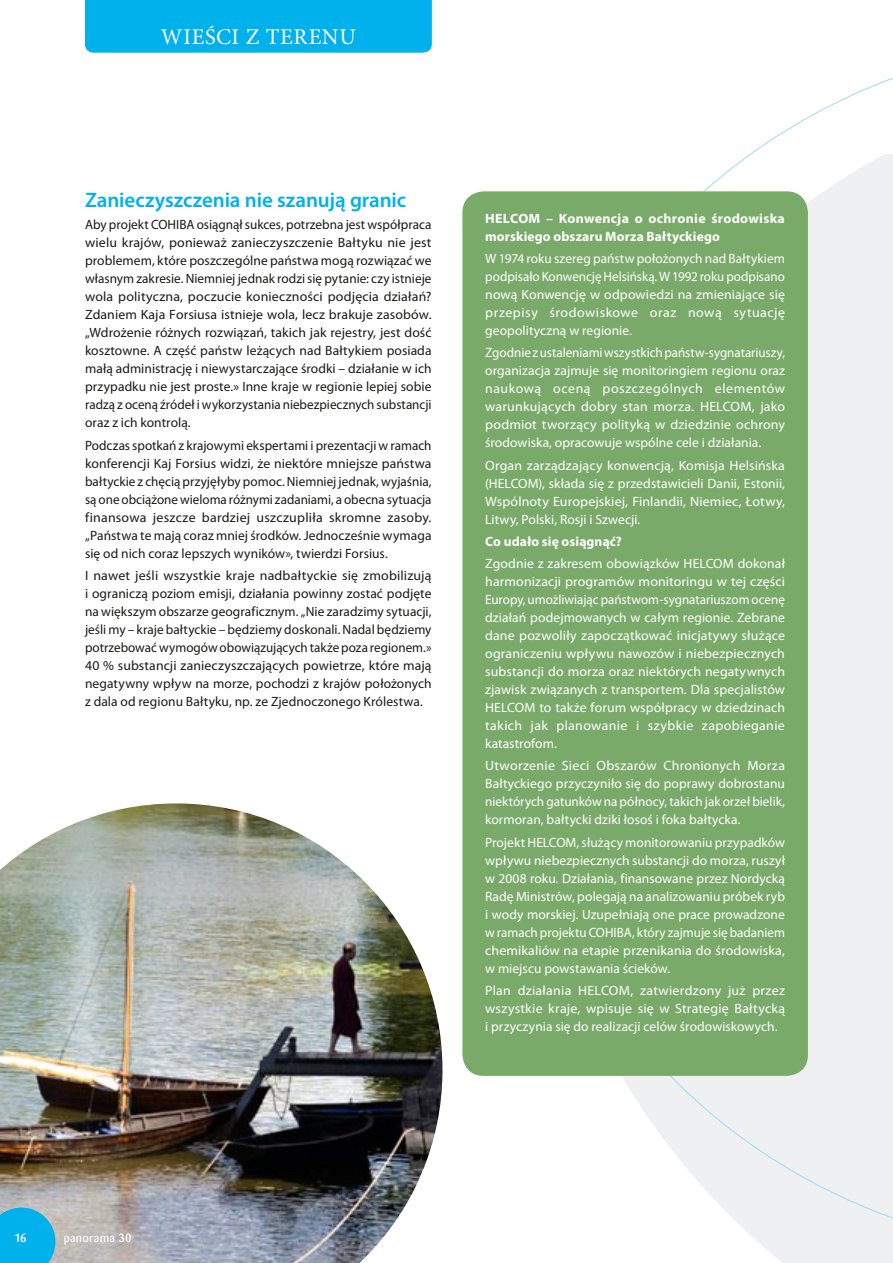
<style>
.page{position:relative;width:893px;height:1263px;background:#fff}
.page>*{position:absolute;margin:0;border:0;box-sizing:border-box;transform-origin:0 0}
.t1{font:22.5px "Minion Pro";letter-spacing:.03em;color:#fff}
.t2{font:600 21px "Myriad Pro";letter-spacing:-.01em;color:#00b1eb}
.t3{font:13.5px/18px "Myriad Pro";letter-spacing:.005em;color:#fff;text-align:justify}
.t4{font:13.5px/18px "Myriad Pro";letter-spacing:.005em;color:#1a1a18;text-align:justify}
.t5{font:700 13.5px/18px "Myriad Pro";letter-spacing:.015em;color:#fff}
.t6{font:500 12px "Barmeno";letter-spacing:.02em;color:#fff}
</style>
<div class="page">
<svg style="left:622px;top:78px;width:271px;height:1176px"></svg>
<img style="left:0;top:803px;width:443px;height:460px">
<svg style="left:0;top:1208px;width:55px;height:55px"></svg>
<div style="left:85px;top:0;width:347px;height:52px;background:#00b1eb"></div>
<div style="left:462px;top:191px;width:346px;height:885px;background:#7aaa6a;border-radius:21px"></div>
<h1 class="t1" style="left:161px;top:22px;width:197px">WIEŚCI Z TERENU</h1>
<h1 class="t1" style="left:146px;top:22px;width:74px">!!! CHAPTER</h1>
<h1 class="t1" style="left:283px;top:22px;width:89px">TITLE !!!</h1>
<h2 class="t2" style="left:85px;top:187px;width:323px">Zanieczyszczenia nie szanują granic</h2>
<p class="t4" style="left:85px;top:216px;width:348px">Aby projekt COHIBA osiągnął sukces, potrzebna jest współpraca wielu krajów, ponieważ zanieczyszczenie Bałtyku nie jest problemem, które poszczególne państwa mogą rozwiązać we własnym zakresie. Niemniej jednak rodzi się pytanie: czy istnieje wola polityczna, poczucie konieczności podjęcia działań?<br>Zdaniem Kaja Forsiusa istnieje wola, lecz brakuje zasobów. „Wdrożenie różnych rozwiązań, takich jak rejestry, jest dość kosztowne. A część państw leżących nad Bałtykiem posiada małą administrację i niewystarczające środki – działanie w ich przypadku nie jest proste.» Inne kraje w regionie lepiej sobie radzą z oceną źródeł i wykorzystania niebezpiecznych substancji oraz z ich kontrolą.</p>
<p class="t4" style="left:85px;top:436px;width:348px">Podczas spotkań z krajowymi ekspertami i prezentacji w ramach konferencji Kaj Forsius widzi, że niektóre mniejsze państwa bałtyckie z chęcią przyjęłyby pomoc. Niemniej jednak, wyjaśnia, są one obciążone wieloma różnymi zadaniami, a obecna sytuacja finansowa jeszcze bardziej uszczupliła skromne zasoby. „Państwa te mają coraz mniej środków. Jednocześnie wymaga się od nich coraz lepszych wyników», twierdzi Forsius.</p>
<p class="t4" style="left:85px;top:566px;width:348px">I nawet jeśli wszystkie kraje nadbałtyckie się zmobilizują i ograniczą poziom emisji, działania powinny zostać podjęte na większym obszarze geograficznym. „Nie zaradzimy sytuacji, jeśli my – kraje bałtyckie – będziemy doskonali. Nadal będziemy potrzebować wymogów obowiązujących także poza regionem.» 40 % substancji zanieczyszczających powietrze, które mają negatywny wpływ na morze, pochodzi z krajów położonych z dala od regionu Bałtyku, np. ze Zjednoczonego Królestwa.</p>
<p class="t5" style="left:485px;top:209px;width:301px">HELCOM – Konwencja o ochronie środowiska morskiego obszaru Morza Bałtyckiego</p>
<p class="t3" style="left:485px;top:249px;width:301px">W 1974 roku szereg państw położonych nad Bałtykiem podpisało Konwencję Helsińską. W 1992 roku podpisano nową Konwencję w odpowiedzi na zmieniające się przepisy środowiskowe oraz nową sytuację geopolityczną w regionie.</p>
<p class="t3" style="left:485px;top:343px;width:301px">Zgodnie z ustaleniami wszystkich państw-sygnatariuszy, organizacja zajmuje się monitoringiem regionu oraz naukową oceną poszczególnych elementów warunkujących dobry stan morza. HELCOM, jako podmiot tworzący polityką w dziedzinie ochrony środowiska, opracowuje wspólne cele i działania.</p>
<p class="t3" style="left:485px;top:456px;width:301px">Organ zarządzający konwencją, Komisja Helsińska (HELCOM), składa się z przedstawicieli Danii, Estonii, Wspólnoty Europejskiej, Finlandii, Niemiec, Łotwy, Litwy, Polski, Rosji i Szwecji.</p>
<p class="t5" style="left:485px;top:532px;width:138px">Co udało się osiągnąć?</p>
<p class="t3" style="left:485px;top:554px;width:301px">Zgodnie z zakresem obowiązków HELCOM dokonał harmonizacji programów monitoringu w tej części Europy, umożliwiając państwom-sygnatariuszom ocenę działań podejmowanych w całym regionie. Zebrane dane pozwoliły zapoczątkować inicjatywy służące ograniczeniu wpływu nawozów i niebezpiecznych substancji do morza oraz niektórych negatywnych zjawisk związanych z transportem. Dla specjalistów HELCOM to także forum współpracy w dziedzinach takich jak planowanie i szybkie zapobieganie katastrofom.</p>
<p class="t3" style="left:485px;top:756px;width:301px">Utworzenie Sieci Obszarów Chronionych Morza Bałtyckiego przyczyniło się do poprawy dobrostanu niektórych gatunków na północy, takich jak orzeł bielik, kormoran, bałtycki dziki łosoś i foka bałtycka.</p>
<p class="t3" style="left:485px;top:833px;width:301px">Projekt HELCOM, służący monitorowaniu przypadków wpływu niebezpiecznych substancji do morza, ruszył w 2008 roku. Działania, finansowane przez Nordycką Radę Ministrów, polegają na analizowaniu próbek ryb i wody morskiej. Uzupełniają one prace prowadzone w ramach projektu COHIBA, który zajmuje się badaniem chemikaliów na etapie przenikania do środowiska, w miejscu powstawania ścieków.</p>
<p class="t3" style="left:485px;top:981px;width:301px">Plan działania HELCOM, zatwierdzony już przez wszystkie kraje, wpisuje się w Strategię Bałtycką i przyczynia się do realizacji celów środowiskowych.</p>
<p class="t6" style="left:15px;top:1231px;width:14px">16</p>
<p class="t6" style="left:64px;top:1230px;width:69px">panorama 30</p>
</div>
